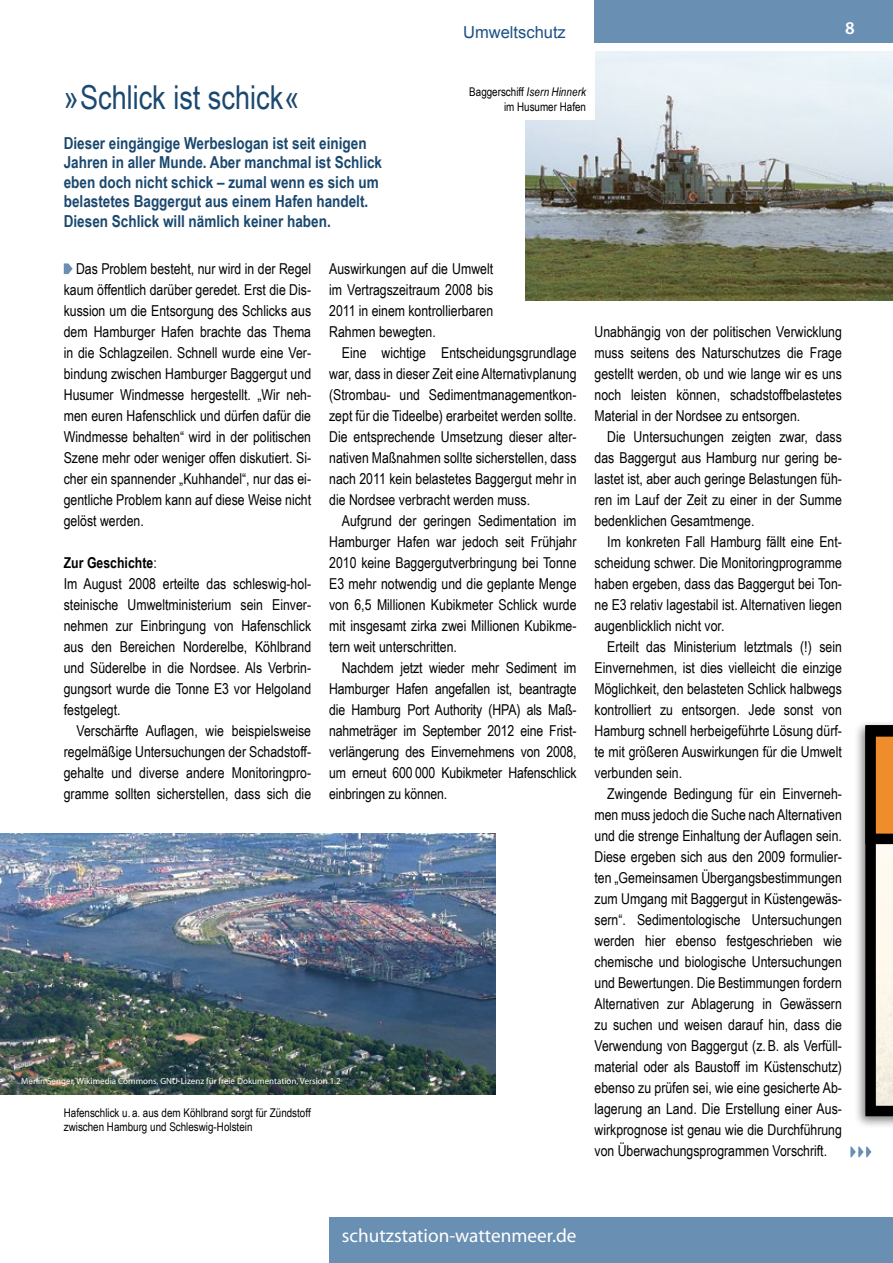
<style>
.page{position:relative;width:893px;height:1263px;background:#fff}
.page>*{position:absolute;margin:0;border:0;box-sizing:border-box;transform-origin:0 0}
.t1{font:33px "Arial Narrow";color:#1b486f}
.t2{font:19.2px "Myriad Pro";color:#fff}
.t3{font:600 18px "Myriad Pro";color:#fff}
.t4{font:700 16.5px/19.5px "Arial Narrow";color:#1b486f}
.t5{font:16.5px "Arial";color:#1e5085}
.t6{font:15px/21px "Arial Narrow";color:#000;text-align:justify}
.t7{font:12px/14.4px "Arial Narrow";color:#000;text-align:right}
.t8{font:9px "Myriad Pro";color:#fff}
.s1{font-style:italic}
.s2{font-weight:700}
</style>
<div class="page">
<div style="left:854px;top:719px;width:39px;height:410px;background:#000;opacity:.5"></div>
<svg style="left:865px;top:725px;width:28px;height:391px;background:#877664"></svg>
<svg style="left:64px;top:263px;width:9px;height:11px"></svg>
<svg style="left:850px;top:1146px;width:21px;height:11px"></svg>
<img style="left:0;top:833px;width:495px;height:262px">
<img style="left:525px;top:51px;width:368px;height:250px">
<div style="left:396px;top:51px;width:199px;height:68px;background:#fff"></div>
<div style="left:595px;top:0;width:298px;height:43px;background:#698fb3"></div>
<div style="left:329px;top:1218px;width:564px;height:45px;background:#698fb3"></div>
<p class="t5" style="left:463px;top:22px;width:104px">Umweltschutz</p>
<p class="t3" style="left:845px;top:16px;width:11px">8</p>
<h1 class="t1" style="left:64px;top:73px;width:237px">»Schlick ist schick«</h1>
<p class="t7" style="left:469px;top:85px;width:118px">Baggerschiff <span class="s1">Isern Hinnerk </span>im Husumer Hafen</p>
<p class="t4" style="left:64px;top:133px;width:320px">Dieser eingängige Werbeslogan ist seit einigen Jahren in aller Munde. Aber manchmal ist Schlick eben doch nicht schick – zumal wenn es sich um belastetes Baggergut aus einem Hafen handelt.<br>Diesen Schlick will nämlich keiner haben.</p>
<p class="t6" style="left:64px;top:258px;width:249px;text-indent:12px">Das Problem besteht, nur wird in der Regel kaum öffentlich darüber geredet. Erst die Dis&shy;kussion um die Entsorgung des Schlicks aus dem Hamburger Hafen brachte das Thema in die Schlagzeilen. Schnell wurde eine Ver&shy;bindung zwischen Hamburger Baggergut und Husumer Windmesse hergestellt. „Wir neh&shy;men euren Hafenschlick und dürfen dafür die Windmesse behalten“ wird in der politischen Szene mehr oder weniger offen diskutiert. Si&shy;cher ein spannender „Kuhhandel“, nur das ei&shy;gentliche Problem kann auf diese Weise nicht gelöst werden.</p>
<p class="t6" style="left:64px;top:552px;width:249px;text-align:left"><span class="s2">Zur Geschichte</span>:<br>Im August 2008 erteilte das schleswig-hol&shy;steinische Umweltministerium sein Einver&shy;nehmen zur Einbringung von Hafenschlick aus den Bereichen Norderelbe, Köhlbrand und Süderelbe in die Nordsee. Als Verbrin&shy;gungsort wurde die Tonne E3 vor Helgoland festgelegt.</p>
<p class="t6" style="left:64px;top:720px;width:249px;text-indent:13px">Verschärfte Auflagen, wie beispielsweise regelmäßige Untersuchungen der Schadstoff&shy;gehalte und diverse andere Monitoringpro&shy;gramme sollten sicherstellen, dass sich die</p>
<p class="t6" style="left:329px;top:258px;width:166px">Auswirkungen auf die Umwelt im Vertragszeitraum 2008 bis 2011 in einem kontrollierbaren Rahmen bewegten.</p>
<p class="t6" style="left:329px;top:342px;width:249px;text-indent:13px">Eine wichtige Entscheidungsgrundlage war, dass in dieser Zeit eine Alternativplanung (Strombau- und Sedimentmanagementkon&shy;zept für die Tideelbe) erarbeitet werden sollte.<br>Die entsprechende Umsetzung dieser alter&shy;nativen Maßnahmen sollte sicherstellen, dass nach 2011 kein belastetes Baggergut mehr in die Nordsee verbracht werden muss.</p>
<p class="t6" style="left:329px;top:510px;width:249px;text-indent:13px">Aufgrund der geringen Sedimentation im Hamburger Hafen war jedoch seit Frühjahr 2010 keine Baggergutverbringung bei Tonne E3 mehr notwendig und die geplante Menge von 6,5 Millionen Kubikmeter Schlick wurde mit insgesamt zirka zwei Millionen Kubikme&shy;tern weit unterschritten.</p>
<p class="t6" style="left:329px;top:657px;width:249px;text-indent:13px">Nachdem jetzt wieder mehr Sediment im Hamburger Hafen angefallen ist, beantragte die Hamburg Port Authority (HPA) als Maß&shy;nahmeträger im September 2012 eine Frist&shy;verlängerung des Einvernehmens von 2008, um erneut 600 000 Kubikmeter Hafenschlick einbringen zu können.</p>
<p class="t8" style="left:21px;top:1075px;width:321px">Merlin Senger, Wikimedia Commons, GNU-Lizenz für freie Dokumentation, Version 1.2</p>
<p class="t7" style="left:64px;top:1105px;width:248px;text-align:left">Hafenschlick u. a. aus dem Köhlbrand sorgt für Zündstoff zwischen Hamburg und Schleswig-Holstein</p>
<p class="t6" style="left:595px;top:321px;width:249px">Unabhängig von der politischen Verwicklung muss seitens des Naturschutzes die Frage gestellt werden, ob und wie lange wir es uns noch leisten können, schadstoffbelastetes Material in der Nordsee zu entsorgen.</p>
<p class="t6" style="left:595px;top:426px;width:249px;text-indent:13px">Die Untersuchungen zeigten zwar, dass das Baggergut aus Hamburg nur gering be&shy;lastet ist, aber auch geringe Belastungen füh&shy;ren im Lauf der Zeit zu einer in der Summe bedenklichen Gesamtmenge.</p>
<p class="t6" style="left:595px;top:531px;width:249px;text-indent:13px">Im konkreten Fall Hamburg fällt eine Ent&shy;scheidung schwer. Die Monitoringprogramme haben ergeben, dass das Baggergut bei Ton&shy;ne E3 relativ lagestabil ist. Alternativen liegen augenblicklich nicht vor.</p>
<p class="t6" style="left:595px;top:636px;width:249px;text-indent:13px">Erteilt das Ministerium letztmals (!) sein Einvernehmen, ist dies vielleicht die einzige Möglichkeit, den belasteten Schlick halbwegs kontrolliert zu entsorgen. Jede sonst von Hamburg schnell herbeigeführte Lösung dürf&shy;te mit größeren Auswirkungen für die Umwelt verbunden sein.</p>
<p class="t6" style="left:595px;top:783px;width:249px;text-indent:13px">Zwingende Bedingung für ein Einverneh&shy;men muss jedoch die Suche nach Alternativen und die strenge Einhaltung der Auflagen sein.<br>Diese ergeben sich aus den 2009 formulier&shy;ten „Gemeinsamen Übergangsbestimmungen zum Umgang mit Baggergut in Küstengewäs&shy;sern“. Sedimentologische Untersuchungen werden hier ebenso festgeschrieben wie chemische und biologische Untersuchungen und Bewertungen. Die Bestimmungen fordern Alternativen zur Ablagerung in Gewässern zu suchen und weisen darauf hin, dass die Verwendung von Baggergut (z.B. als Verfüll&shy;material oder als Baustoff im Küstenschutz) ebenso zu prüfen sei, wie eine gesicherte Ab&shy;lagerung an Land. Die Erstellung einer Aus&shy;wirkprognose ist genau wie die Durchführung von Überwachungsprogrammen Vorschrift.</p>
<p class="t2" style="left:342px;top:1223px;width:236px">schutzstation-wattenmeer.de</p>
</div>
